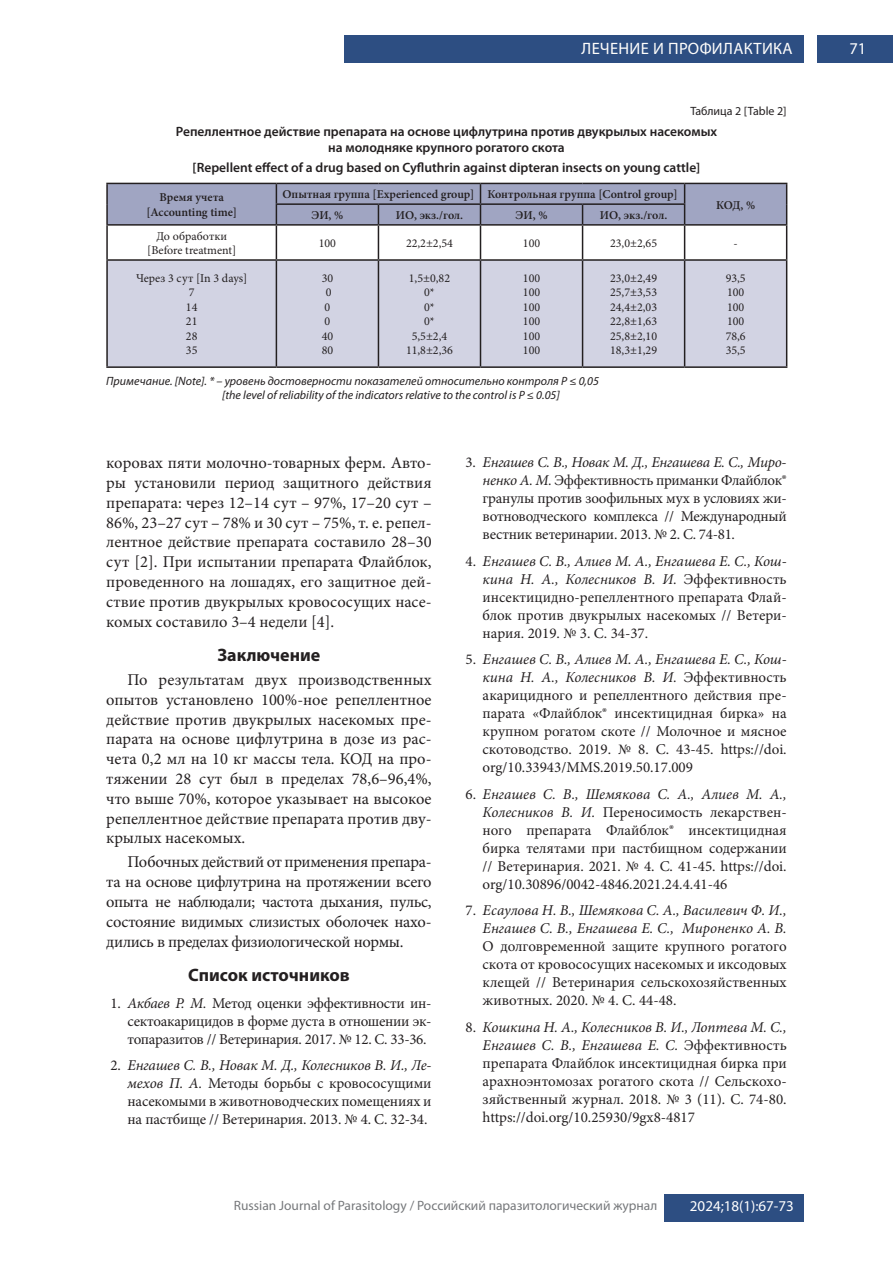
<style>
.page{position:relative;width:893px;height:1263px;background:#fff}
.page>*{position:absolute;margin:0;border:0;box-sizing:border-box;transform-origin:0 0}
.t1{font:700 18px "Myriad Pro";color:#231f20}
.t2{font:16.5px/19.8px "Minion Pro";letter-spacing:-.005em;color:#231f20;text-align:justify}
.t3{font:16.5px "Myriad Pro";letter-spacing:.02em;color:#fffefc}
.t4{font:16.5px "Myriad Pro";color:#fff}
.t5{font:15px/18px "Minion Pro";letter-spacing:-.005em;color:#231f20;text-align:justify}
.t6{font:italic 15px/18px "Minion Pro";color:#231f20;text-align:right}
.t7{font:15px "Myriad Pro";color:#fff}
.t8{font:600 13.5px/16.2px "Myriad Pro";color:#231f20;text-align:center}
.t9{font:13.5px "Myriad Pro";color:#76787b}
.t10{font:12px/14.4px "Minion Pro";color:#231f20;text-align:center}
.t11{font:italic 12px/14.4px "Myriad Pro";color:#231f20}
.t12{font:600 12px/14.4px "Minion Pro";color:#231f20;text-align:center}
.t13{font:12px "Myriad Pro";color:#231f20}
.s1{font-style:italic}
.s2{font-style:normal}
</style>
<div class="page">
<div style="left:817px;top:36px;width:76px;height:27px;background:#2d4e82"></div>
<div style="left:344px;top:36px;width:459px;height:27px;background:#2d4e82"></div>
<div style="left:664px;top:1194px;width:139px;height:27px;background:#2d4e82"></div>
<div style="left:108px;top:261px;width:678px;height:105px;background:#d2d3e3"></div>
<hr style="left:106px;top:183px;width:170px;height:1px;background:#231f20">
<hr style="left:106px;top:184px;width:2px;height:20px;background:#231f20">
<hr style="left:106px;top:204px;width:2px;height:20px;background:#231f20">
<svg style="left:107px;top:183px;width:680px;height:41px;background:#989db8"></svg>
<hr style="left:106px;top:224px;width:170px;height:2px;background:#231f20">
<hr style="left:106px;top:226px;width:2px;height:33px;background:#231f20">
<hr style="left:276px;top:224px;width:102px;height:2px;background:#231f20">
<hr style="left:276px;top:226px;width:1px;height:33px;background:#231f20">
<hr style="left:378px;top:224px;width:102px;height:2px;background:#231f20">
<hr style="left:378px;top:226px;width:1px;height:33px;background:#231f20">
<hr style="left:480px;top:224px;width:103px;height:2px;background:#231f20">
<hr style="left:480px;top:226px;width:1px;height:33px;background:#231f20">
<hr style="left:583px;top:224px;width:102px;height:2px;background:#231f20">
<hr style="left:582px;top:226px;width:1px;height:33px;background:#231f20">
<hr style="left:685px;top:224px;width:102px;height:2px;background:#231f20">
<hr style="left:684px;top:226px;width:1px;height:33px;background:#231f20">
<hr style="left:786px;top:226px;width:1px;height:33px;background:#231f20">
<hr style="left:106px;top:259px;width:170px;height:2px;background:#231f20">
<hr style="left:106px;top:261px;width:2px;height:105px;background:#231f20">
<hr style="left:276px;top:259px;width:102px;height:2px;background:#231f20">
<hr style="left:276px;top:261px;width:1px;height:105px;background:#231f20">
<hr style="left:378px;top:259px;width:102px;height:2px;background:#231f20">
<hr style="left:378px;top:261px;width:1px;height:105px;background:#231f20">
<hr style="left:480px;top:259px;width:103px;height:2px;background:#231f20">
<hr style="left:480px;top:261px;width:1px;height:105px;background:#231f20">
<hr style="left:583px;top:259px;width:102px;height:2px;background:#231f20">
<hr style="left:582px;top:261px;width:1px;height:105px;background:#231f20">
<hr style="left:685px;top:259px;width:102px;height:2px;background:#231f20">
<hr style="left:684px;top:261px;width:1px;height:105px;background:#231f20">
<hr style="left:786px;top:261px;width:1px;height:105px;background:#231f20">
<hr style="left:106px;top:366px;width:170px;height:2px;background:#231f20">
<hr style="left:276px;top:366px;width:102px;height:2px;background:#231f20">
<hr style="left:378px;top:366px;width:102px;height:2px;background:#231f20">
<hr style="left:480px;top:366px;width:103px;height:2px;background:#231f20">
<hr style="left:583px;top:366px;width:102px;height:2px;background:#231f20">
<hr style="left:685px;top:366px;width:102px;height:2px;background:#231f20">
<p class="t3" style="left:582px;top:39px;width:213px">ЛЕЧЕНИЕ И ПРОФИЛАКТИКА</p>
<p class="t13" style="left:690px;top:104px;width:98px">Таблица 2 [Table 2]</p>
<p class="t8" style="left:176px;top:123px;width:543px">Репеллентное действие препарата на основе цифлутрина против двукрылых насекомых на молодняке крупного рогатого скота</p>
<p class="t8" style="left:193px;top:159px;width:509px">[Repellent effect of a drug based on Cyfluthrin against dipteran insects on young cattle]</p>
<p class="t12" style="left:146px;top:190px;width:92px">Время учета [Accounting time]</p>
<p class="t12" style="left:282px;top:187px;width:397px">Опытная группа [Experienced group] Контрольная группа [Control group]</p>
<p class="t12" style="left:716px;top:197px;width:41px">КОД, %</p>
<p class="t12" style="left:311px;top:208px;width:33px">ЭИ, %</p>
<p class="t12" style="left:396px;top:208px;width:69px">ИО, экз./гол.</p>
<p class="t12" style="left:516px;top:208px;width:33px">ЭИ, %</p>
<p class="t12" style="left:600px;top:208px;width:69px">ИО, экз./гол.</p>
<p class="t10" style="left:147px;top:229px;width:91px">До обработки [Before treatment]</p>
<p class="t10" style="left:319px;top:236px;width:19px">100</p>
<p class="t10" style="left:406px;top:236px;width:48px">22,2±2,54</p>
<p class="t10" style="left:523px;top:236px;width:19px">100</p>
<p class="t10" style="left:610px;top:236px;width:48px">23,0±2,65</p>
<p class="t10" style="left:733px;top:236px;width:6px">-</p>
<p class="t10" style="left:136px;top:271px;width:113px">Через 3 сут [In 3 days]<br>7<br>14<br>21<br>28<br>35</p>
<p class="t10" style="left:322px;top:271px;width:13px">30<br>0<br>0<br>0<br>40<br>80</p>
<p class="t10" style="left:406px;top:271px;width:48px">1,5±0,82<br>0*<br>0*<br>0*<br>5,5±2,4<br>11,8±2,36</p>
<p class="t10" style="left:523px;top:271px;width:19px;text-align:justify">100<br>100<br>100<br>100<br>100<br>100</p>
<p class="t10" style="left:610px;top:271px;width:48px;text-align:justify">23,0±2,49<br>25,7±3,53<br>24,4±2,03<br>22,8±1,63<br>25,8±2,10<br>18,3±1,29</p>
<p class="t10" style="left:726px;top:271px;width:22px;text-align:justify">93,5<br>100<br>100<br>100<br>78,6<br>35,5</p>
<p class="t11" style="left:222px;top:373px;width:378px;text-indent:-116px">Примечание. [Note]. * – уровень достоверности показателей относительно контроля Р ≤ 0,05 [the level of reliability of the indicators relative to the control is P ≤ 0.05]</p>
<p class="t2" style="left:106px;top:453px;width:327px">коровах пяти молочно-товарных ферм. Авто&shy;ры установили период защитного действия препарата: через 12–14 сут – 97%, 17–20 сут – 86%, 23–27 сут – 78% и 30 сут – 75%, т. е. репел&shy;лентное действие препарата составило 28–30 сут [2]. При испытании препарата Флайблок, проведенного на лошадях, его защитное дей&shy;ствие против двукрылых кровососущих насе&shy;комых составило 3–4 недели [4].</p>
<p class="t1" style="left:217px;top:643px;width:105px">Заключение</p>
<p class="t2" style="left:106px;top:670px;width:327px;text-indent:21px">По результатам двух производственных опытов установлено 100%-ное репеллентное действие против двукрылых насекомых пре&shy;парата на основе цифлутрина в дозе из рас&shy;чета 0,2 мл на 10 кг массы тела. КОД на про&shy;тяжении 28 сут был в пределах 78,6–96,4%, что выше 70%, которое указывает на высокое репеллентное действие препарата против дву&shy;крылых насекомых.</p>
<p class="t2" style="left:106px;top:852px;width:327px;text-indent:21px">Побочных действий от применения препара&shy;та на основе цифлутрина на протяжении всего опыта не наблюдали; частота дыхания, пульс, состояние видимых слизистых оболочек нахо&shy;дились в пределах физиологической нормы.</p>
<p class="t1" style="left:188px;top:963px;width:163px">Список источников</p>
<p class="t5" style="left:128px;top:994px;width:306px;text-indent:-17px">1. <span class="s1">Акбаев Р. М.</span> Метод оценки эффективности ин&shy;сектоакарицидов в форме дуста в отношении эк&shy;топаразитов // Ветеринария. 2017. № 12. С. 33-36.</p>
<p class="t5" style="left:128px;top:1056px;width:306px;text-indent:-17px">2. <span class="s1">Енгашев С. В., Новак М. Д., Колесников В. И., Ле&shy;мехов П. А.</span> Методы борьбы с кровососущими насекомыми в животноводческих помещениях и на пастбище // Ветеринария. 2013. № 4. С. 32-34.</p>
<p class="t5" style="left:483px;top:453px;width:306px;text-indent:-17px">3. <span class="s1">Енгашев С. В., Новак М. Д., Енгашева Е. С., Миро&shy;ненко А. М.</span> Эффективность приманки Флайблок® гранулы против зоофильных мух в условиях жи&shy;вотноводческого комплекса // Международный вестник ветеринарии. 2013. № 2. С. 74-81.</p>
<p class="t5" style="left:483px;top:552px;width:306px;text-indent:-17px">4. <span class="s1">Енгашев С. В., Алиев М. А., Енгашева Е. С., Кош&shy;кина Н. А., Колесников В. И.</span> Эффективность инсектицидно-репеллентного препарата Флай&shy;блок против двукрылых насекомых // Ветери&shy;нария. 2019. № 3. С. 34-37.</p>
<p class="t5" style="left:483px;top:650px;width:306px;text-indent:-17px">5. <span class="s1">Енгашев С. В., Алиев М. А., Енгашева Е. С., Кош&shy;кина Н. А., Колесников В. И.</span> Эффективность акарицидного и репеллентного действия пре&shy;парата «Флайблок® инсектицидная бирка» на крупном рогатом скоте // Молочное и мясное скотоводство. 2019. № 8. С. 43-45. https://doi. org/10.33943/MMS.2019.50.17.009</p>
<p class="t5" style="left:483px;top:785px;width:306px;text-indent:-17px">6. <span class="s1">Енгашев С. В., Шемякова С. А., Алиев М. А., Колесников В. И.</span> Переносимость лекарствен&shy;ного препарата Флайблок® инсектицидная бирка телятами при пастбищном содержании // Ветеринария. 2021. № 4. С. 41-45. https://doi. org/10.30896/0042-4846.2021.24.4.41-46</p>
<p class="t6" style="left:466px;top:901px;width:323px"><span class="s2">7.</span> Есаулова Н. В., Шемякова С. А., Василевич Ф. И.,<br>Енгашев С. В., Енгашева Е. С., Мироненко А. В.</p>
<p class="t5" style="left:483px;top:937px;width:306px">О долговременной защите крупного рогатого скота от кровососущих насекомых и иксодовых клещей // Ветеринария сельскохозяйственных животных. 2020. № 4. С. 44-48.</p>
<p class="t5" style="left:483px;top:1018px;width:306px;text-indent:-17px">8. <span class="s1">Кошкина Н. А., Колесников В. И., Лоптева М. С., Енгашев С. В., Енгашева Е. С.</span> Эффективность препарата Флайблок инсектицидная бирка при арахноэнтомозах рогатого скота // Сельскохо&shy;зяйственный журнал. 2018. № 3 (11). С. 74-80. https://doi.org/10.25930/9gx8-4817</p>
<p class="t9" style="left:234px;top:1197px;width:425px">Russian Journal of Parasitology / Российский паразитологический журнал</p>
<p class="t7" style="left:690px;top:1197px;width:105px">2024;18(1):67-73</p>
<p class="t4" style="left:849px;top:39px;width:18px">71</p>
</div>
